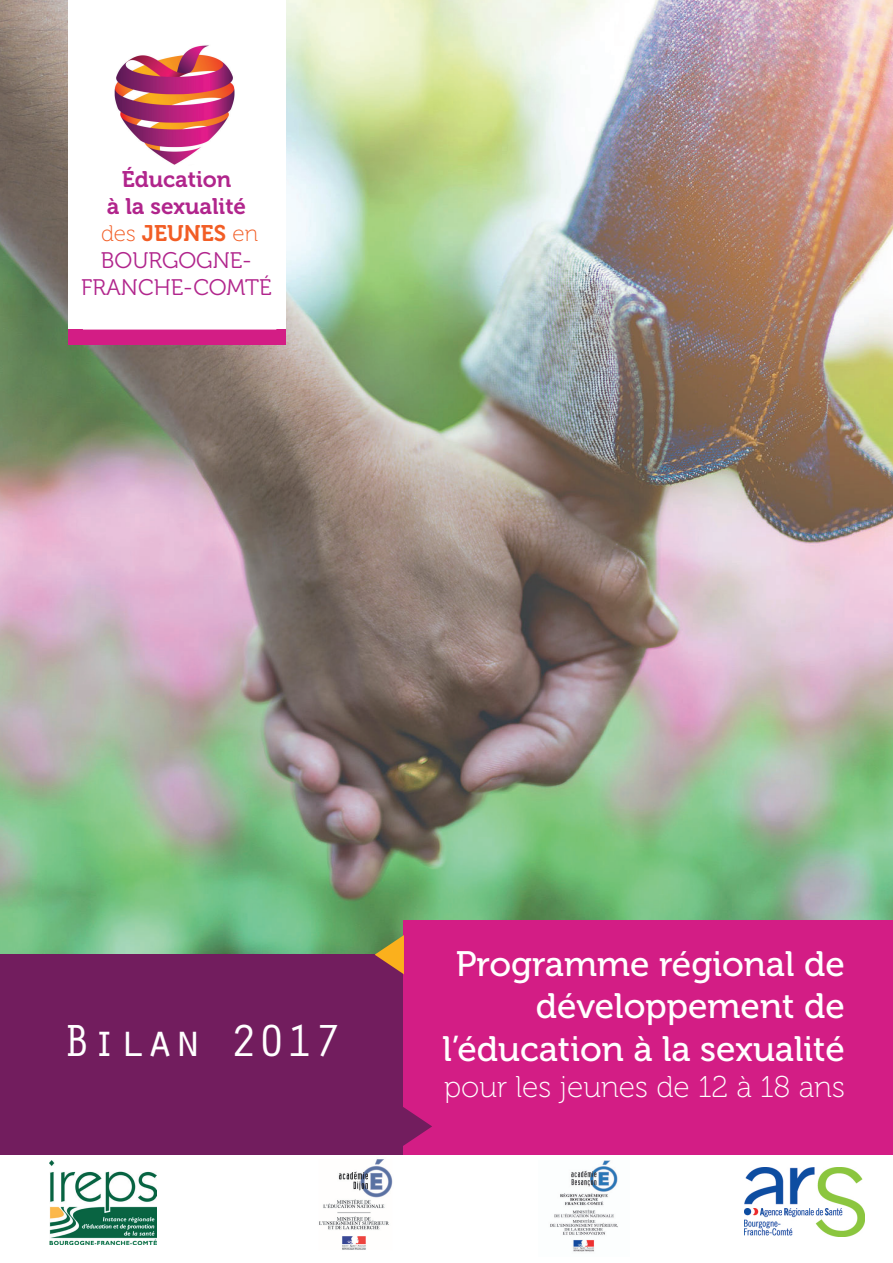
<style>
.page{position:relative;width:893px;height:1263px;background:#fff}
.page>*{position:absolute;margin:0;border:0;box-sizing:border-box;transform-origin:0 0}
.t1{font:46.5px "Orator Std";color:#fff}
.t2{font:35.25px/42.3px "Museo 500";color:#fff;text-align:right}
.t3{font:30px "Museo 100";color:#fff}
.t4{font:22.5px/27px "Museo 700";color:#b1258c;text-align:center}
.t5{font:22.5px/27px "Museo 300";color:#b1258c;text-align:center}
.s1{font-family:"Museo 100";color:#f25d25}
.s2{color:#f25d25}
</style>
<div class="page">
<img style="left:0;top:0;width:893px;height:955px">
<div style="left:69px;top:0;width:217px;height:330px;background:#fff"></div>
<img style="left:114px;top:45px;width:121px;height:107px">
<div style="left:69px;top:330px;width:217px;height:15px;background:#d31d85"></div>
<div style="left:0;top:955px;width:404px;height:200px;background:#721d5e"></div>
<div style="left:404px;top:921px;width:489px;height:234px;background:#d31d85"></div>
<img style="left:50px;top:1160px;width:106px;height:84px">
<img style="left:744px;top:1167px;width:121px;height:69px">
<svg style="left:375px;top:935px;width:29px;height:39px"></svg>
<svg style="left:403px;top:1107px;width:29px;height:39px"></svg>
<svg style="left:77px;top:152px;width:199px;height:178px"></svg>
<img style="left:319px;top:1159px;width:74px;height:91px">
<img style="left:550px;top:1160px;width:68px;height:92px">
<p class="t4" style="left:101px;top:166px;width:159px">Éducation<br>à la sexualité <span class="s1">des</span> <span class="s2">JEUNES</span> <span class="s1">en</span></p>
<p class="t5" style="left:81px;top:247px;width:192px">BOURGOGNE-<br>FRANCHE-COMTÉ</p>
<h1 class="t1" style="left:62px;top:1007px;width:280px">Bilan 2017</h1>
<p class="t2" style="left:442px;top:943px;width:404px">Programme régional de développement de l’éducation à la sexualité</p>
<p class="t3" style="left:444px;top:1070px;width:402px">pour les jeunes de 12 à 18 ans</p>
</div>
